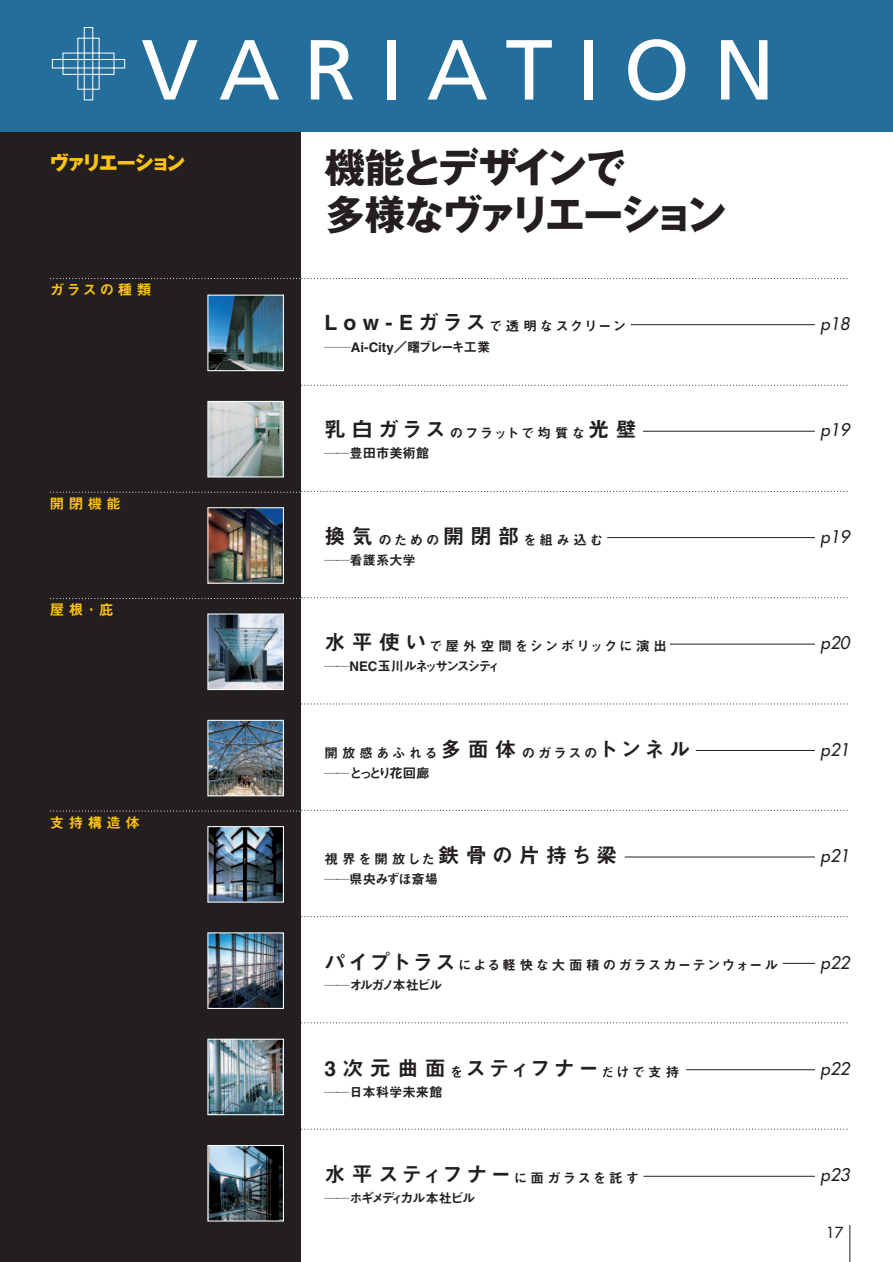
<style>
.page{position:relative;width:893px;height:1262px;background:#fff}
.page>*{position:absolute;margin:0;border:0;box-sizing:border-box;transform-origin:0 0}
.t1{font:85.05px "Frutiger";letter-spacing:.28em;color:#fff}
.t2{font:700 40.35px/46.8px "Gothic MB101";letter-spacing:-.095em;color:#231f20}
.t3{font:21px "Midashi Go MB31";letter-spacing:.15em;color:#231f20}
.t4{font:19.2px "Gothic MB101 hea";letter-spacing:-.13em;color:#fec210}
.t5{font:italic 16.95px "Futura";color:#231f20}
.t6{font:14.85px "Futura";color:#231f20}
.t7{font:14.4px "Midashi Go MB31";letter-spacing:.305em;color:#fec210}
.t8{font:13.5px "Midashi Go MB31";letter-spacing:.115em;color:#231f20}
.t9{font:13.5px "Midashi Go MB31";letter-spacing:.2em;color:#231f20}
.t10{font:13.5px "Midashi Go MB31";letter-spacing:.12em;color:#231f20}
.t11{font:13.5px "Midashi Go MB31";letter-spacing:.21em;color:#231f20}
.t12{font:13.5px "Midashi Go MB31";letter-spacing:.205em;color:#231f20}
.t13{font:13.35px "Midashi Go MB31";letter-spacing:-.05em;color:#231f20}
.t14{font:13.35px "Midashi Go MB31";letter-spacing:-.135em;color:#231f20}
.t15{font:13.35px "Midashi Go MB31";letter-spacing:-.155em;color:#231f20}
.t16{font:13.35px "Midashi Go MB31";letter-spacing:-.205em;color:#231f20}
.t17{font:13.35px "Midashi Go MB31";color:#231f20}
.s1{font-size:21px}
.s2{font-size:13.5px}
</style>
<div class="page">
<div style="left:0;top:0;width:301px;height:1261px;background:#231f20"></div>
<div style="left:0;top:0;width:892px;height:132px;background:#236e9a"></div>
<svg style="left:52px;top:27px;width:73px;height:73px"></svg>
<hr style="left:631px;top:324px;width:183px;height:1px;background:#231f20">
<hr style="left:643px;top:431px;width:171px;height:1px;background:#231f20">
<hr style="left:607px;top:537px;width:207px;height:1px;background:#231f20">
<hr style="left:670px;top:644px;width:144px;height:1px;background:#231f20">
<hr style="left:695px;top:750px;width:119px;height:1px;background:#231f20">
<hr style="left:624px;top:856px;width:190px;height:1px;background:#231f20">
<hr style="left:782px;top:963px;width:32px;height:1px;background:#231f20">
<hr style="left:686px;top:1069px;width:128px;height:1px;background:#231f20">
<hr style="left:643px;top:1176px;width:171px;height:1px;background:#231f20">
<svg style="left:302px;top:385px;width:546px;height:1px"></svg>
<svg style="left:302px;top:703px;width:546px;height:1px"></svg>
<svg style="left:302px;top:916px;width:546px;height:1px"></svg>
<svg style="left:302px;top:1022px;width:546px;height:1px"></svg>
<svg style="left:304px;top:1128px;width:544px;height:1px"></svg>
<svg style="left:51px;top:491px;width:797px;height:2px"></svg>
<svg style="left:51px;top:597px;width:797px;height:2px"></svg>
<svg style="left:51px;top:809px;width:797px;height:2px"></svg>
<hr style="left:849px;top:1225px;width:1px;height:36px;background:#231f20">
<img style="left:209px;top:297px;width:73px;height:72px">
<div style="left:207px;top:295px;width:77px;height:76px;border:1px solid #fff"></div>
<img style="left:209px;top:403px;width:73px;height:72px">
<div style="left:207px;top:401px;width:77px;height:76px;border:1px solid #fff"></div>
<img style="left:209px;top:509px;width:73px;height:73px">
<div style="left:207px;top:507px;width:77px;height:77px;border:1px solid #fff"></div>
<img style="left:209px;top:615px;width:73px;height:73px">
<div style="left:207px;top:613px;width:77px;height:77px;border:1px solid #fff"></div>
<img style="left:209px;top:722px;width:73px;height:72px">
<div style="left:207px;top:720px;width:77px;height:76px;border:1px solid #fff"></div>
<img style="left:209px;top:828px;width:73px;height:72px">
<div style="left:207px;top:826px;width:77px;height:76px;border:1px solid #fff"></div>
<img style="left:209px;top:934px;width:73px;height:73px">
<div style="left:207px;top:932px;width:77px;height:77px;border:1px solid #fff"></div>
<img style="left:209px;top:1040px;width:73px;height:73px">
<div style="left:207px;top:1038px;width:77px;height:77px;border:1px solid #fff"></div>
<img style="left:209px;top:1147px;width:73px;height:72px">
<div style="left:207px;top:1145px;width:77px;height:76px;border:1px solid #fff"></div>
<svg style="left:51px;top:278px;width:797px;height:1px"></svg>
<h1 class="t1" style="left:141px;top:36px;width:635px">VARIATION</h1>
<h3 class="t4" style="left:50px;top:155px;width:137px">ヴァリエーション</h3>
<p class="t7" style="left:50px;top:285px;width:103px">ガラスの種類</p>
<p class="t7" style="left:50px;top:498px;width:73px">開閉機能</p>
<p class="t7" style="left:50px;top:604px;width:65px">屋根・庇</p>
<p class="t7" style="left:50px;top:817px;width:91px">支持構造体</p>
<h2 class="t2" style="left:324px;top:150px;width:404px">機能とデザインで<br>多様なヴァリエーション</h2>
<p class="t8" style="left:324px;top:321px;width:303px"><span class="s1">Low-Eガラス</span>で透明なスクリーン</p>
<p class="t13" style="left:324px;top:342px;width:167px">――Ai-City／曙ブレーキ工業</p>
<p class="t10" style="left:324px;top:428px;width:314px"><span class="s1">乳白ガラス</span>のフラットで均質な<span class="s1">光壁</span></p>
<p class="t13" style="left:324px;top:448px;width:106px">――豊田市美術館</p>
<p class="t11" style="left:324px;top:534px;width:280px"><span class="s1">換気</span>のための<span class="s1">開閉部</span>を組み込む</p>
<p class="t13" style="left:324px;top:555px;width:93px">――看護系大学</p>
<p class="t9" style="left:324px;top:641px;width:344px"><span class="s1">水平使い</span>で屋外空間をシンボリックに演出</p>
<p class="t15" style="left:324px;top:661px;width:178px">――NEC玉川ルネッサンスシティ</p>
<p class="t9" style="left:324px;top:747px;width:367px">開放感あふれる<span class="s1">多面体</span>のガラスの<span class="s1">トンネル</span></p>
<p class="t16" style="left:324px;top:768px;width:107px">――とっとり花回廊</p>
<p class="t12" style="left:324px;top:854px;width:294px">視界を開放した<span class="s1">鉄骨の片持ち梁</span></p>
<p class="t13" style="left:324px;top:874px;width:115px">――県央みずほ斎場</p>
<p class="t8" style="left:324px;top:960px;width:455px"><span class="s1">パイプトラス</span>による軽快な大面積のガラスカーテンウォール</p>
<p class="t14" style="left:324px;top:980px;width:119px">――オルガノ本社ビル</p>
<h3 class="t3" style="left:324px;top:1060px;width:356px">3次元曲面<span class="s2">を</span>スティフナー<span class="s2">だけで支持</span></h3>
<p class="t17" style="left:324px;top:1086px;width:119px">――日本科学未来館</p>
<h3 class="t3" style="left:324px;top:1166px;width:316px">水平スティフナー<span class="s2">に面ガラスを託す</span></h3>
<p class="t14" style="left:324px;top:1192px;width:152px">――ホギメディカル本社ビル</p>
<p class="t5" style="left:820px;top:315px;width:31px">p18</p>
<p class="t5" style="left:820px;top:421px;width:31px">p19</p>
<p class="t5" style="left:820px;top:528px;width:31px">p19</p>
<p class="t5" style="left:820px;top:634px;width:31px">p20</p>
<p class="t5" style="left:820px;top:741px;width:31px">p21</p>
<p class="t5" style="left:820px;top:847px;width:31px">p21</p>
<p class="t5" style="left:820px;top:953px;width:31px">p22</p>
<p class="t5" style="left:820px;top:1060px;width:31px">p22</p>
<p class="t5" style="left:820px;top:1166px;width:31px">p23</p>
<p class="t6" style="left:826px;top:1225px;width:19px">17</p>
</div>
